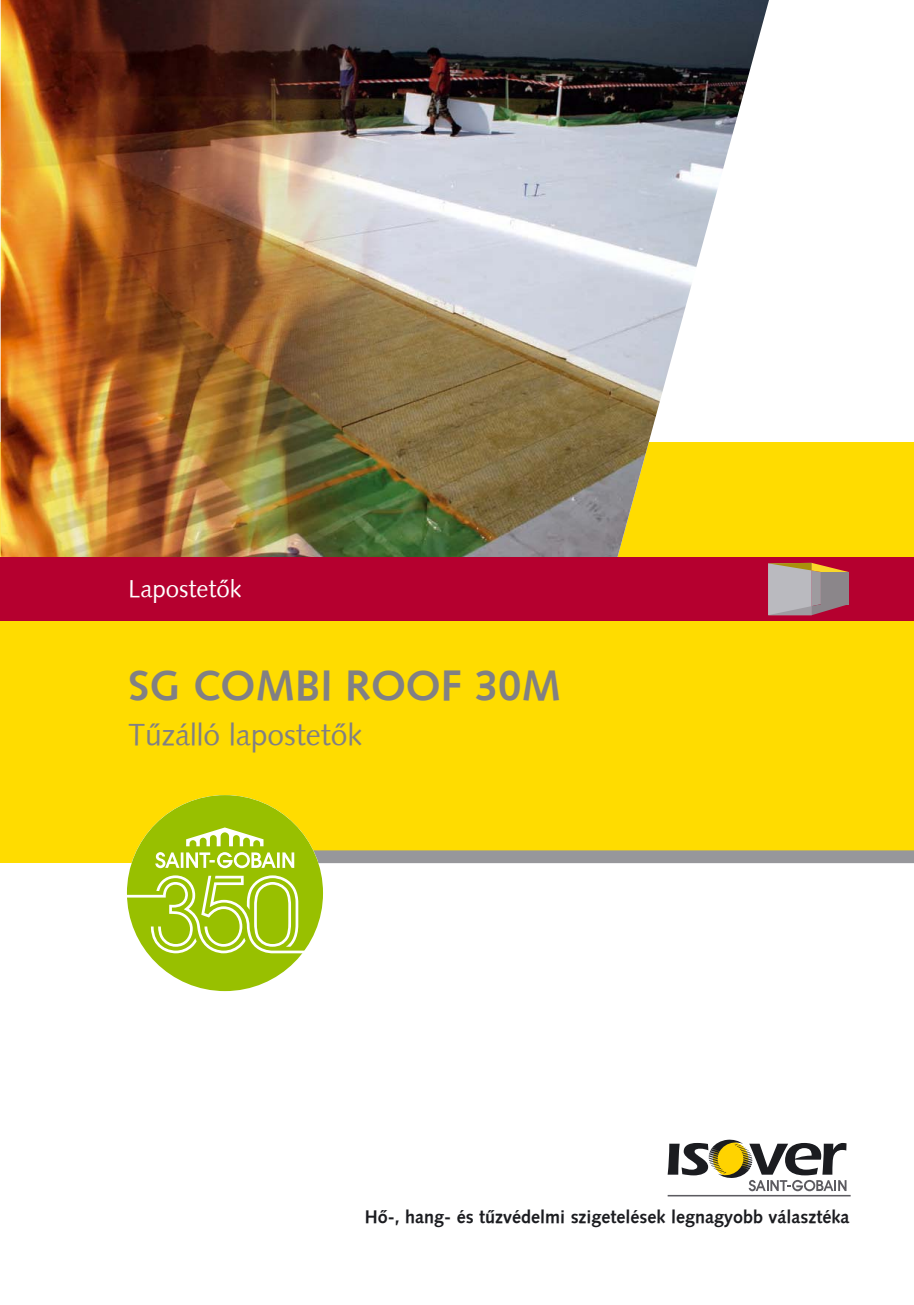
<style>
.page{position:relative;width:914px;height:1305px;background:#fff}
.page>*{position:absolute;margin:0;border:0;box-sizing:border-box;transform-origin:0 0}
.t1{font:700 42px "Syntax HU Bold";color:#818084}
.t2{font:30px "Syntax HU Normal";color:#818084}
.t3{font:24px "Syntax HU Normal";color:#fff}
.t4{font:700 18px "Syntax HU Bold";color:#1b1c20}
</style>
<div class="page">
<div style="left:1px;top:442px;width:912px;height:421px;background:#ffdc00"></div>
<hr style="left:667px;top:1195px;width:183px;height:1px;background:#5c5b60">
<svg style="left:667px;top:1140px;width:179px;height:51px"></svg>
<img style="left:1px;top:0;width:768px;height:557px">
<svg style="left:127px;top:795px;width:787px;height:196px"></svg>
<div style="left:1px;top:557px;width:912px;height:64px;background:#b5002f"></div>
<svg style="left:768px;top:563px;width:80px;height:52px;background:#b49d96"></svg>
<div style="left:820px;top:572px;width:28px;height:32px;background:#8b868a"></div>
<h3 class="t3" style="left:128px;top:579px;width:115px">Lapostetõk</h3>
<h1 class="t1" style="left:128px;top:668px;width:434px">SG COMBI ROOF 30M</h1>
<h2 class="t2" style="left:128px;top:722px;width:235px">Tûzálló lapostetõk</h2>
<p class="t4" style="left:365px;top:1210px;width:486px">Hõ-, hang- és tûzvédelmi szigetelések legnagyobb választéka</p>
</div>
